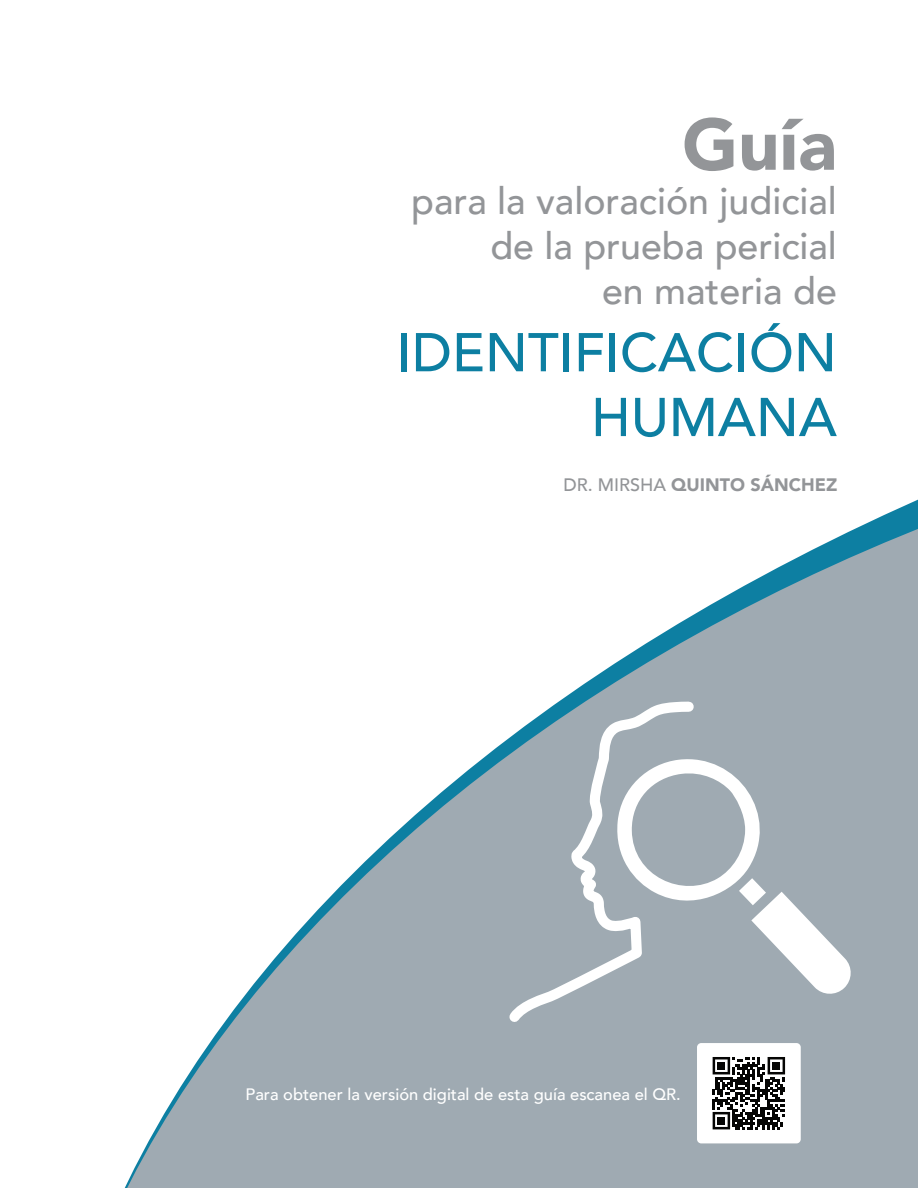
<style>
.page{position:relative;width:918px;height:1188px;background:#fff}
.page>*{position:absolute;margin:0;border:0;box-sizing:border-box;transform-origin:0 0}
.t1{font:900 72px "Avenir";color:#939598}
.t2{font:500 54px/64.8px "Avenir";color:#0d7fa2;text-align:right}
.t3{font:500 37.5px/45px "Avenir";color:#939598;text-align:right}
.t4{font:900 18px "Avenir";color:#939598}
.t5{font:500 16.5px "Avenir";color:#fff}
.s1{font-weight:500}
</style>
<div class="page">
<svg style="left:124px;top:521px;width:794px;height:667px;fill:#9faab2"></svg>
<svg style="left:500px;top:521px;width:199px;height:510px"></svg>
<svg style="left:614px;top:753px;width:239px;height:243px"></svg>
<div style="left:697px;top:1043px;width:104px;height:100px;background:#fff;border-radius:4px"></div>
<svg style="left:713px;top:1057px;width:72px;height:73px"></svg>
<div style="left:718px;top:1062px;width:7px;height:7px;background:#050504"></div>
<div style="left:773px;top:1062px;width:7px;height:7px;background:#050504"></div>
<div style="left:718px;top:1117px;width:7px;height:7px;background:#050504"></div>
<p class="t1" style="left:682px;top:83px;width:156px">Guía</p>
<p class="t3" style="left:411px;top:176px;width:427px">para la valoración judicial de la prueba pericial<br>en materia de</p>
<p class="t2" style="left:397px;top:317px;width:441px">IDENTIFICACIÓN<br>HUMANA</p>
<p class="t4" style="left:563px;top:469px;width:275px"><span class="s1">DR. MIRSHA</span> QUINTO SÁNCHEZ</p>
<p class="t5" style="left:246px;top:1080px;width:437px">Para obtener la versión digital de esta guía escanea el QR.</p>
</div>
